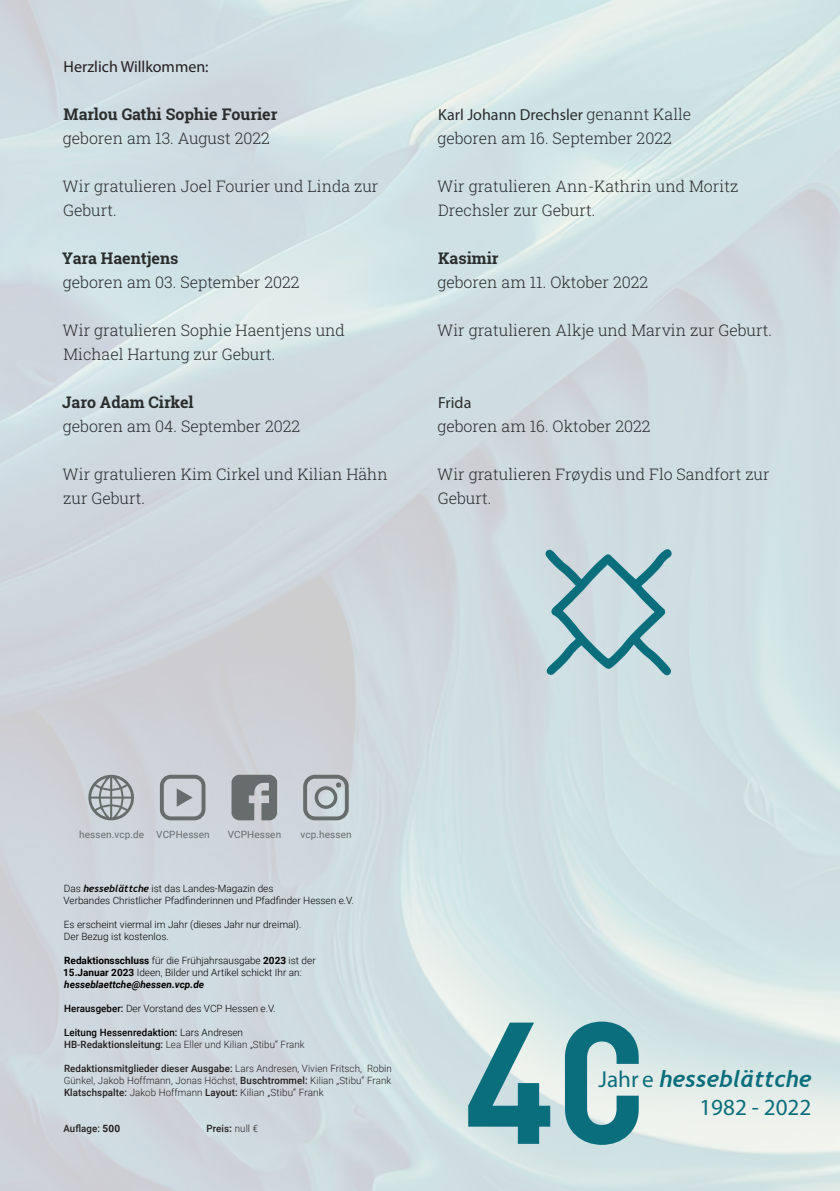
<style>
.page{position:relative;width:840px;height:1191px;background:#fff}
.page>*{position:absolute;margin:0;border:0;box-sizing:border-box;transform-origin:0 0}
.t1{font:126px "waldlaeuferzeichen pfadfinden";color:#0a6e7d}
.t2{font:italic 700 23.2px "Trebuchet";color:#0a6e7d}
.t3{font:23.2px "Myriad Pro";color:#0a6e7d}
.Fließtext{font:300 16px/24px "Roboto Slab";color:#2a2d2e}
.Fließtext-2{font:700 16px "Roboto Slab";color:#2a2d2e}
.Fließtext-3{font:16px "Myriad Pro";color:#2a2d2e}
.Fließtext-4{font:16px "Myriad Pro";color:#231f20}
.Infotexte{font:300 10px "Roboto";color:#000}
.Infotexte-2{font:300 10px/12px "Roboto";letter-spacing:.01em;color:#231f20;text-align:justify}
.t4{font:10px "Roboto";letter-spacing:.01em;color:#676c6c}
.Infotexte-3{font:500 10px "Roboto";letter-spacing:.01em;color:#000}
.Infotexte-4{font:italic 700 10px "Roboto";color:#000}
.Infotexte-5{font:500 10px "Roboto";letter-spacing:.01em;color:#231f20}
.s1{font-family:"Roboto Slab";font-weight:300}
.s2{font-family:"Trebuchet";font-weight:700;font-style:italic}
.s3{font-weight:700}
.s4{font-weight:500}
.s5{font-weight:300}
.s6{font-family:"Myriad Pro";font-weight:400;font-style:normal}
</style>
<div class="page">
<img style="left:0;top:0;width:839px;height:1191px">
<svg style="left:231px;top:774px;width:46px;height:46px;background:#7f8485"></svg>
<svg style="left:303px;top:775px;width:45px;height:45px;background:#a6adb1"></svg>
<svg style="left:159px;top:773px;width:47px;height:48px;background:#acb1b6"></svg>
<svg style="left:88px;top:774px;width:46px;height:46px;background:#a6acb0"></svg>
<svg style="left:468px;top:1022px;width:82px;height:121px;background:#7cb0b6"></svg>
<svg style="left:564px;top:1021px;width:74px;height:123px;background:#6aa6ad"></svg>
<p class="Fließtext-4" style="left:64px;top:57px;width:146px">Herzlich Willkommen:</p>
<p class="Fließtext-2" style="left:64px;top:103px;width:215px">Marlou Gathi Sophie Fourier</p>
<p class="Fließtext" style="left:63px;top:126px;width:208px">geboren am 13. August 2022</p>
<p class="Fließtext" style="left:63px;top:174px;width:317px">Wir gratulieren Joel Fourier und Linda zur<br>Geburt.</p>
<p class="Fließtext-2" style="left:62px;top:247px;width:118px">Yara Haentjens</p>
<p class="Fließtext" style="left:63px;top:270px;width:238px">geboren am 03. September 2022</p>
<p class="Fließtext" style="left:63px;top:318px;width:284px">Wir gratulieren Sophie Haentjens und<br>Michael Hartung zur Geburt.</p>
<p class="Fließtext-2" style="left:62px;top:391px;width:133px">Jaro Adam Cirkel</p>
<p class="Fließtext" style="left:63px;top:414px;width:239px">geboren am 04. September 2022</p>
<p class="Fließtext" style="left:63px;top:462px;width:326px">Wir gratulieren Kim Cirkel und Kilian Hähn zur Geburt.</p>
<p class="Fließtext-3" style="left:438px;top:105px;width:254px">Karl Johann Drechsler <span class="s1">genannt Kalle</span></p>
<p class="Fließtext" style="left:437px;top:126px;width:236px">geboren am 16. September 2022</p>
<p class="Fließtext" style="left:437px;top:174px;width:302px">Wir gratulieren Ann-Kathrin und Moritz<br>Drechsler zur Geburt.</p>
<p class="Fließtext-2" style="left:438px;top:247px;width:62px">Kasimir</p>
<p class="Fließtext" style="left:437px;top:270px;width:212px">geboren am 11. Oktober 2022</p>
<p class="Fließtext" style="left:437px;top:318px;width:336px">Wir gratulieren Alkje und Marvin zur Geburt.</p>
<p class="Fließtext-3" style="left:438px;top:393px;width:35px">Frida</p>
<p class="Fließtext" style="left:437px;top:414px;width:215px">geboren am 16. Oktober 2022</p>
<p class="Fließtext" style="left:437px;top:462px;width:334px">Wir gratulieren Frøydis und Flo Sandfort zur<br>Geburt.</p>
<p class="t1" style="left:545px;top:558px;width:127px">m</p>
<p class="t4" style="left:79px;top:827px;width:66px">hessen.vcp.de</p>
<p class="t4" style="left:156px;top:827px;width:55px">VCPHessen</p>
<p class="t4" style="left:227px;top:827px;width:55px">VCPHessen</p>
<p class="t4" style="left:300px;top:827px;width:53px">vcp.hessen</p>
<p class="Infotexte" style="left:64px;top:881px;width:211px">Das <span class="s2">hesseblättche</span> ist das Landes-Magazin des</p>
<p class="Infotexte" style="left:64px;top:893px;width:291px">Verbandes Christlicher Pfadfinderinnen und Pfadfinder Hessen e.V.</p>
<p class="Infotexte" style="left:64px;top:917px;width:239px">Es erscheint viermal im Jahr (dieses Jahr nur dreimal).</p>
<p class="Infotexte" style="left:64px;top:929px;width:106px">Der Bezug ist kostenlos.</p>
<p class="Infotexte" style="left:64px;top:953px;width:253px"><span class="s3">Redaktionsschluss</span> für die Frühjahrsausgabe <span class="s3">2023</span> ist der</p>
<p class="Infotexte" style="left:63px;top:965px;width:240px"><span class="s3">15.Januar 2023</span> Ideen, Bilder und Artikel schickt Ihr an:</p>
<p class="Infotexte-4" style="left:64px;top:977px;width:141px">hesseblaettche@hessen.vcp.de</p>
<p class="Infotexte" style="left:64px;top:1001px;width:213px"><span class="s4">Herausgeber:</span> Der Vorstand des VCP Hessen e.V.</p>
<p class="Infotexte-3" style="left:64px;top:1025px;width:180px">Leitung Hessenredaktion: <span class="s5">Lars Andresen</span></p>
<p class="Infotexte-2" style="left:64px;top:1038px;width:242px"><span class="s4">HB-Redaktionsleitung:</span> Lea Eller und Kilian „Stibu“ Frank</p>
<p class="Infotexte-2" style="left:64px;top:1062px;width:329px"><span class="s4">Redaktionsmitglieder dieser Ausgabe:</span> Lars Andresen, Vivien Fritsch, Robin Günkel, Jakob Hoffmann, Jonas Höchst, <span class="s4">Buschtrommel:</span> Kilian „Stibu“ Frank <span class="s4">Klatschspalte:</span> Jakob Hoffmann <span class="s4">Layout:</span> Kilian „Stibu“ Frank</p>
<p class="Infotexte-5" style="left:63px;top:1121px;width:58px">Auflage: <span class="s3">500</span></p>
<p class="Infotexte-5" style="left:206px;top:1121px;width:53px">Preis<span class="s3">:</span> <span class="s5">null €</span></p>
<h2 class="t2" style="left:598px;top:1065px;width:214px"><span class="s6">Jahr e</span> hesseblättche</h2>
<h2 class="t3" style="left:699px;top:1093px;width:113px">1982 - 2022</h2>
</div>
